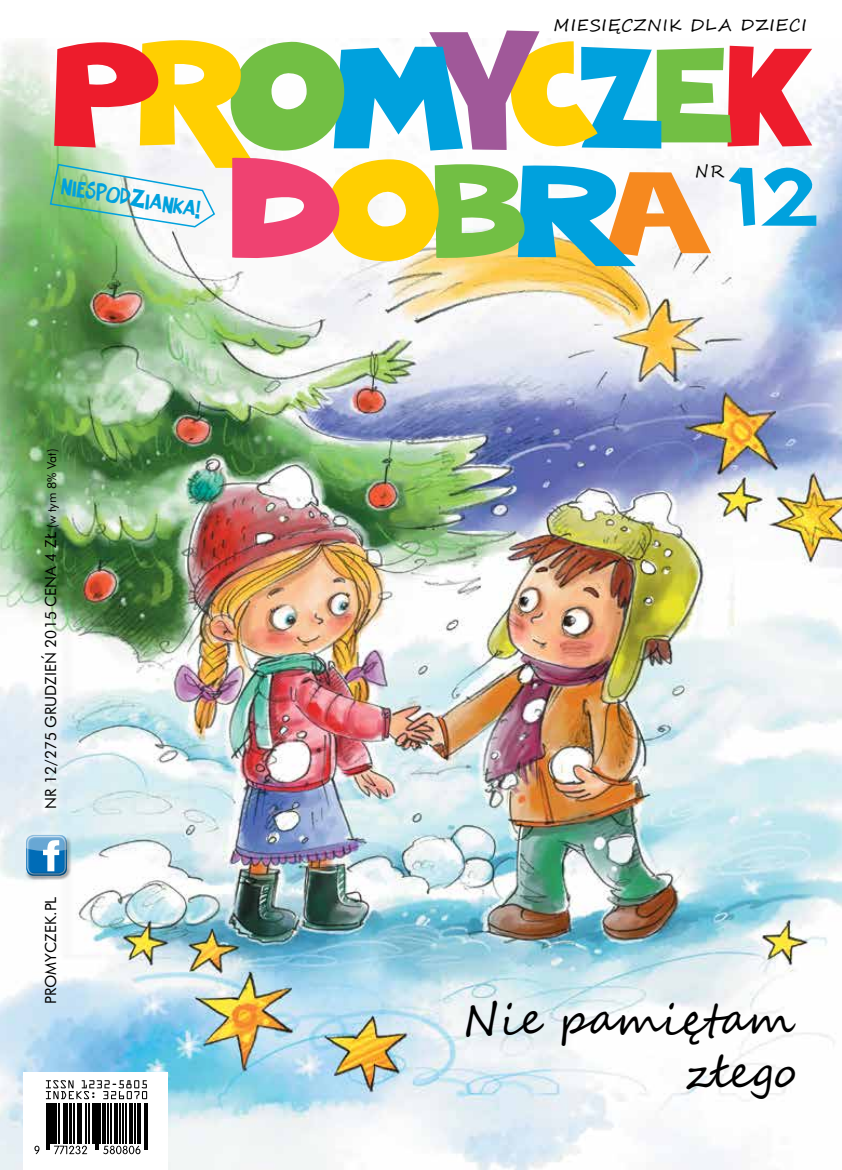
<style>
.page{position:relative;width:842px;height:1170px;background:#fff}
.page>*{position:absolute;margin:0;border:0;box-sizing:border-box;transform-origin:0 0}
.t1{font:110.4px "Keener";color:#00a1dd;scale:1.11 1}
.t2{font:43.95px/52.8px "Segoe Script";color:#000;text-align:right}
.t3{font:28.05px "Keener";color:#00a1dd}
.t4{font:16.5px "Segoe Script";letter-spacing:.06em;color:#000}
.t5{font:15px "Futura Bk PL";color:#000}
.s1{font-size:12px}
</style>
<div class="page">
<img style="left:0;top:41px;width:842px;height:1128px">
<div style="left:23px;top:1071px;width:145px;height:98px;background:#fff"></div>
<hr style="left:46px;top:1103px;width:1px;height:47px;background:#000">
<hr style="left:48px;top:1103px;width:1px;height:47px;background:#000">
<hr style="left:50px;top:1103px;width:4px;height:40px;background:#000">
<hr style="left:55px;top:1103px;width:2px;height:40px;background:#000">
<hr style="left:59px;top:1103px;width:1px;height:40px;background:#000">
<hr style="left:63px;top:1103px;width:1px;height:40px;background:#000">
<hr style="left:65px;top:1103px;width:2px;height:40px;background:#000">
<hr style="left:70px;top:1103px;width:2px;height:40px;background:#000">
<hr style="left:74px;top:1103px;width:1px;height:40px;background:#000">
<hr style="left:77px;top:1103px;width:2px;height:40px;background:#000">
<hr style="left:80px;top:1103px;width:1px;height:40px;background:#000">
<hr style="left:86px;top:1103px;width:1px;height:40px;background:#000">
<hr style="left:89px;top:1103px;width:1px;height:40px;background:#000">
<hr style="left:92px;top:1103px;width:2px;height:40px;background:#000">
<hr style="left:95px;top:1103px;width:1px;height:47px;background:#000">
<hr style="left:97px;top:1103px;width:1px;height:47px;background:#000">
<hr style="left:100px;top:1103px;width:1px;height:40px;background:#000">
<hr style="left:103px;top:1103px;width:3px;height:40px;background:#000">
<hr style="left:107px;top:1103px;width:1px;height:40px;background:#000">
<hr style="left:110px;top:1103px;width:1px;height:40px;background:#000">
<hr style="left:115px;top:1103px;width:3px;height:40px;background:#000">
<hr style="left:120px;top:1103px;width:1px;height:40px;background:#000">
<hr style="left:122px;top:1103px;width:1px;height:40px;background:#000">
<hr style="left:125px;top:1103px;width:1px;height:40px;background:#000">
<hr style="left:129px;top:1103px;width:4px;height:40px;background:#000">
<hr style="left:135px;top:1103px;width:1px;height:40px;background:#000">
<hr style="left:137px;top:1103px;width:1px;height:40px;background:#000">
<hr style="left:139px;top:1103px;width:1px;height:40px;background:#000">
<hr style="left:144px;top:1103px;width:2px;height:47px;background:#000">
<hr style="left:147px;top:1103px;width:1px;height:47px;background:#000">
<svg style="left:34px;top:1145px;width:5px;height:9px"></svg>
<svg style="left:54px;top:1145px;width:33px;height:9px"></svg>
<svg style="left:103px;top:1145px;width:38px;height:9px"></svg>
<svg style="left:46px;top:1080px;width:101px;height:19px"></svg>
<div style="left:22px;top:830px;width:47px;height:44px;background:#deeef4"></div>
<div style="left:23px;top:835px;width:48px;height:45px;background:#000;opacity:.32"></div>
<svg style="left:49px;top:30px;width:763px;height:238px"></svg>
<h3 class="t3" style="left:63px;top:172px;width:143px;rotate:10deg">NIESPODZIANKA!</h3>
<p class="t5" style="left:41px;top:808px;width:361px;rotate:-90deg">NR 12/275 GRUDZIEŃ 2015 CENA 4 ZŁ <span class="s1">(w tym 8% Vat)</span></p>
<p class="t5" style="left:41px;top:1003px;width:109px;rotate:-90deg">PROMYCZEK.PL</p>
<p class="t4" style="left:554px;top:12px;width:254px">MIESIĘCZNIK DLA DZIECI</p>
<p class="t4" style="left:695px;top:158px;width:31px">NR</p>
<h1 class="t1" style="left:736px;top:138px;width:74px">12</h1>
<h2 class="t2" style="left:462px;top:993px;width:335px">Nie pamiętam złego</h2>
</div>
